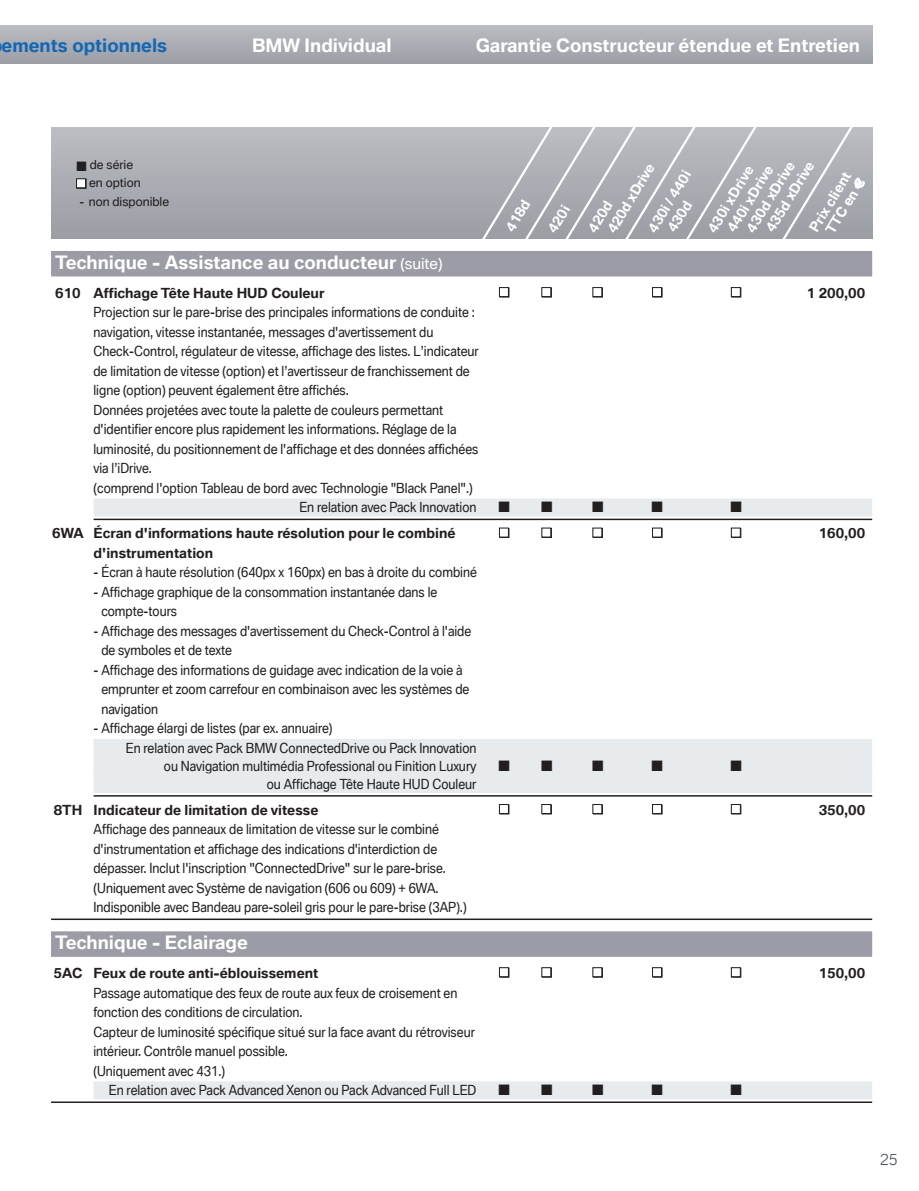
<style>
.page{position:relative;width:919px;height:1191px;background:#fff}
.page>*{position:absolute;margin:0;border:0;box-sizing:border-box;transform-origin:0 0}
.t1{font:700 18px "BMW Type Global Pro";color:#fff}
.t2{font:700 18px "BMW Type Global Pro";color:#1367b3}
.t3{font:700 15px "BMW Type Global Pro";color:#fff}
.t4{font:15px "Zapf Dingbats ITC";color:#231f20}
.t5{font:300 15px "BMW Type Global Pro";color:#425159}
.t6{font:13.5px/19.5px "BMW Type Global Pro";color:#231f20;scale:.9 1}
.t7{font:700 13.5px "BMW Type Global Pro";color:#231f20}
.t8{font:700 13.5px/16.5px "BMW Type Global Pro";color:#fff}
.t9{font:12px/18.5px "BMW Type Global Pro";color:#231f20}
.s1{font-family:"Euro Sans"}
.s2{font-weight:400;font-size:15px}
</style>
<div class="page">
<div style="left:51px;top:251px;width:821px;height:25px;background:#9b9ca5"></div>
<div style="left:94px;top:498px;width:778px;height:18px;background:#e7ebed"></div>
<hr style="left:94px;top:518px;width:778px;height:2px;background:#231f20">
<div style="left:94px;top:739px;width:778px;height:18px;background:#e7ebed"></div>
<div style="left:94px;top:757px;width:778px;height:18px;background:#e7ebed"></div>
<div style="left:94px;top:773px;width:778px;height:20px;background:#e7ebed"></div>
<hr style="left:94px;top:795px;width:778px;height:1px;background:#231f20">
<hr style="left:51px;top:918px;width:821px;height:2px;background:#231f20">
<div style="left:51px;top:931px;width:821px;height:26px;background:#9b9ca5"></div>
<div style="left:94px;top:1081px;width:778px;height:18px;background:#e7ebed"></div>
<hr style="left:51px;top:1101px;width:821px;height:2px;background:#231f20">
<div style="left:0;top:26px;width:872px;height:38px;background:linear-gradient(to bottom,#babcc2,#9d9fa6)"></div>
<div style="left:51px;top:128px;width:821px;height:110px;background:linear-gradient(to bottom,#bbbdc3,#9b9da5)"></div>
<svg style="left:776px;top:127px;width:79px;height:112px;background:#adafb6"></svg>
<svg style="left:477px;top:127px;width:282px;height:112px;background:#aeb0b7"></svg>
<svg style="left:77px;top:179px;width:9px;height:9px"></svg>
<p class="t3" style="left:337px;top:29px;width:183px">Équipements optionnels</p>
<h1 class="t2" style="left:2px;top:34px;width:167px">ements optionnels</h1>
<h1 class="t1" style="left:252px;top:34px;width:141px">BMW Individual</h1>
<h1 class="t1" style="left:475px;top:34px;width:386px">Garantie Constructeur étendue et Entretien</h1>
<p class="t9" style="left:89px;top:155px;width:53px;text-indent:-13px">■ de série en option</p>
<p class="t9" style="left:79px;top:192px;width:91px">- non disponible</p>
<p class="t8" style="left:502px;top:226px;width:36px;rotate:-59deg">418d</p>
<p class="t8" style="left:544px;top:227px;width:31px;rotate:-59deg">420i</p>
<p class="t8" style="left:762px;top:227px;width:81px;rotate:-59deg">435d xDrive</p>
<p class="t8" style="left:742px;top:227px;width:81px;rotate:-59deg">430d xDrive</p>
<p class="t8" style="left:589px;top:218px;width:79px;text-indent:-10px;rotate:-59deg">420d<br>420d xDrive</p>
<p class="t8" style="left:723px;top:227px;width:77px;rotate:-59deg">440i xDrive</p>
<p class="t8" style="left:649px;top:218px;width:61px;text-indent:-10px;rotate:-59deg">430i / 440i<br>430d</p>
<p class="t8" style="left:704px;top:227px;width:77px;rotate:-59deg">430i xDrive</p>
<p class="t8" style="left:806px;top:227px;width:71px;line-height:15px;text-align:center;rotate:-59deg">Prix client<br>TTC en <span class="s1">€</span></p>
<h1 class="t1" style="left:55px;top:251px;width:388px">Technique - Assistance au conducteur <span class="s2">(suite)</span></h1>
<p class="t7" style="left:55px;top:284px;width:271px">610 Affichage Tête Haute HUD Couleur</p>
<p class="t7" style="left:806px;top:284px;width:60px">1 200,00</p>
<p class="t6" style="left:94px;top:302px;width:425px">Projection sur le pare-brise des principales informations de conduite :</p>
<p class="t6" style="left:93px;top:322px;width:379px">navigation, vitesse instantanée, messages d'avertissement du</p>
<p class="t6" style="left:93px;top:341px;width:429px">Check-Control, régulateur de vitesse, affichage des listes. L’indicateur</p>
<p class="t6" style="left:93px;top:361px;width:419px">de limitation de vitesse (option) et l’avertisseur de franchissement de</p>
<p class="t6" style="left:93px;top:380px;width:285px">ligne (option) peuvent également être affichés.</p>
<p class="t6" style="left:93px;top:400px;width:390px">Données projetées avec toute la palette de couleurs permettant</p>
<p class="t6" style="left:93px;top:419px;width:405px">d'identifier encore plus rapidement les informations. Réglage de la</p>
<p class="t6" style="left:93px;top:439px;width:429px">luminosité, du positionnement de l'affichage et des données affichées</p>
<p class="t6" style="left:93px;top:458px;width:67px">via l’iDrive.</p>
<p class="t6" style="left:94px;top:478px;width:423px">(comprend l'option Tableau de bord avec Technologie "Black Panel".)</p>
<p class="t6" style="left:299px;top:497px;width:198px">En relation avec Pack Innovation</p>
<p class="t4" style="left:592px;top:498px;width:13px">■</p>
<p class="t4" style="left:651px;top:498px;width:13px">■</p>
<p class="t4" style="left:730px;top:498px;width:13px">■</p>
<p class="t7" style="left:52px;top:525px;width:404px">6WA Écran d'informations haute résolution pour le combiné</p>
<p class="t7" style="left:818px;top:525px;width:48px">160,00</p>
<p class="t7" style="left:94px;top:544px;width:121px">d'instrumentation</p>
<p class="t6" style="left:94px;top:562px;width:427px">- Écran à haute résolution (640px x 160px) en bas à droite du combiné</p>
<p class="t6" style="left:101px;top:582px;width:375px;text-indent:-8px">- Affichage graphique de la consommation instantanée dans le compte-tours</p>
<p class="t6" style="left:101px;top:621px;width:412px;text-indent:-8px">- Affichage des messages d'avertissement du Check-Control à l'aide de symboles et de texte</p>
<p class="t6" style="left:101px;top:660px;width:410px;text-indent:-8px">- Affichage des informations de guidage avec indication de la voie à emprunter et zoom carrefour en combinaison avec les systèmes de navigation</p>
<p class="t6" style="left:126px;top:718px;width:391px;text-indent:-32px">- Affichage élargi de listes (par ex. annuaire)<br>En relation avec Pack BMW ConnectedDrive ou Pack Innovation</p>
<p class="t6" style="left:164px;top:756px;width:349px">ou Navigation multimédia Professional ou Finition Luxury</p>
<p class="t4" style="left:592px;top:756px;width:13px">■</p>
<p class="t4" style="left:651px;top:756px;width:13px">■</p>
<p class="t4" style="left:730px;top:756px;width:13px">■</p>
<p class="t6" style="left:267px;top:774px;width:234px">ou Affichage Tête Haute HUD Couleur</p>
<p class="t7" style="left:54px;top:801px;width:266px">8TH Indicateur de limitation de vitesse</p>
<p class="t7" style="left:818px;top:801px;width:48px">350,00</p>
<p class="t6" style="left:93px;top:819px;width:416px">Affichage des panneaux de limitation de vitesse sur le combiné d'instrumentation et affichage des indications d'interdiction de dépasser. Inclut l'inscription "ConnectedDrive" sur le pare-brise. (Uniquement avec Système de navigation (606 ou 609) + 6WA.<br>Indisponible avec Bandeau pare-soleil gris pour le pare-brise (3AP).)</p>
<h1 class="t1" style="left:55px;top:931px;width:194px">Technique - Eclairage</h1>
<p class="t7" style="left:54px;top:964px;width:266px">5AC Feux de route anti-éblouissement</p>
<p class="t7" style="left:818px;top:964px;width:48px">150,00</p>
<p class="t6" style="left:93px;top:982px;width:425px">Passage automatique des feux de route aux feux de croisement en fonction des conditions de circulation.<br>Capteur de luminosité spécifique situé sur la face avant du rétroviseur intérieur. Contrôle manuel possible.<br>(Uniquement avec 431.)</p>
<p class="t6" style="left:109px;top:1080px;width:410px">En relation avec Pack Advanced Xenon ou Pack Advanced Full LED</p>
<p class="t4" style="left:592px;top:1081px;width:13px">■</p>
<p class="t4" style="left:651px;top:1081px;width:13px">■</p>
<p class="t4" style="left:730px;top:1081px;width:13px">■</p>
<p class="t5" style="left:880px;top:1150px;width:19px">25</p>
</div>
